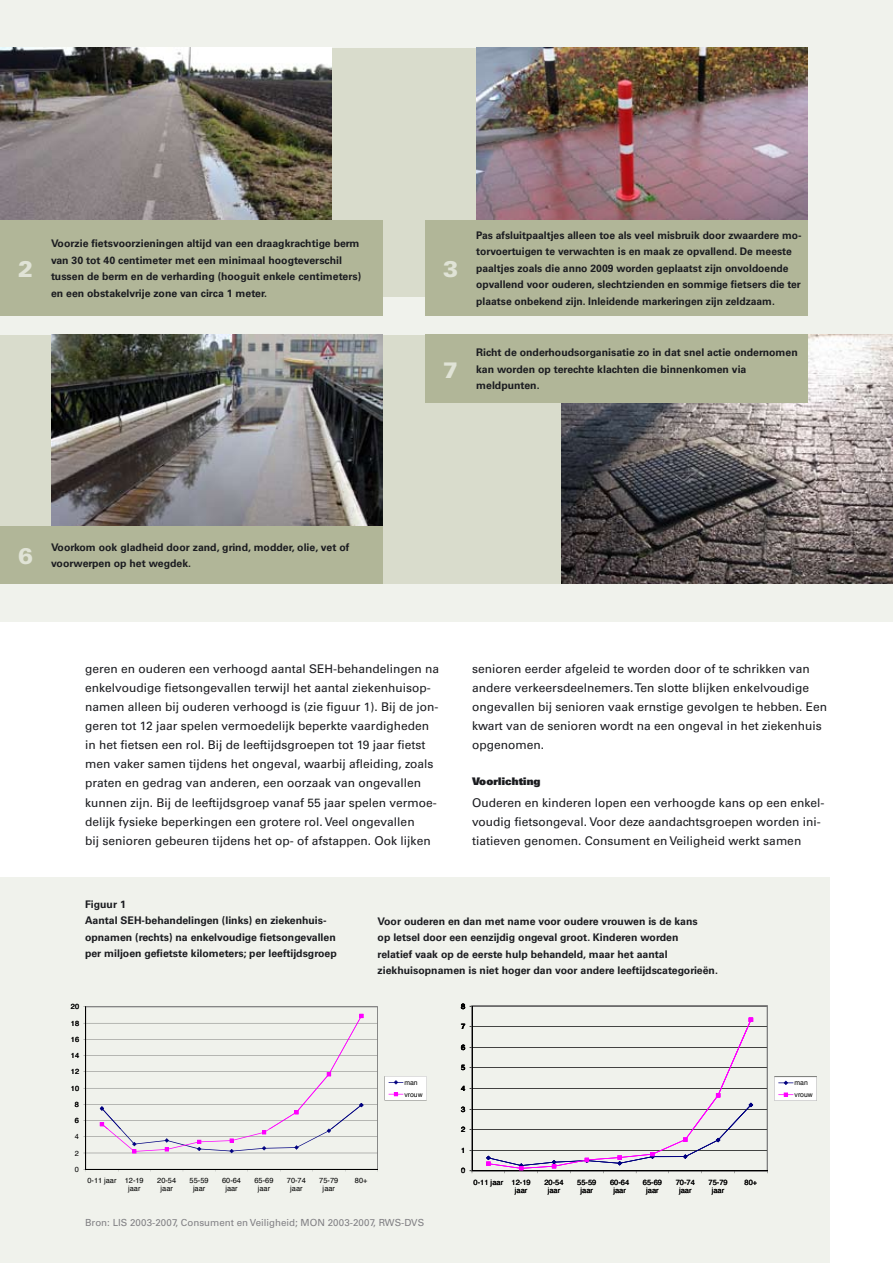
<style>
.page{position:relative;width:893px;height:1263px;background:#fff}
.page>*{position:absolute;margin:0;border:0;box-sizing:border-box;transform-origin:0 0}
.t1{font:900 22.5px "Univers LT";color:#e0e3d6}
.t2{font:12px/19.2px "Univers LT";color:#1b1c20}
.t3{font:700 10.5px/16.5px "Univers LT";color:#1b1c20}
.t4{font:900 10.5px "Univers";letter-spacing:.01em;color:#1b1c20}
.t5{font:9.75px "Univers LT";color:#818084}
.t6{font:7.5px/8.7px "Helvetica";color:#000;text-align:center}
.t7{font:7.35px/8.4px "Helvetica";letter-spacing:.005em;color:#000;text-align:center}
.t8{font:6.9px/11.9px "Helvetica";color:#000}
</style>
<div class="page">
<div style="left:0;top:877px;width:829px;height:386px;background:#f0f2ec"></div>
<div style="left:0;top:0;width:893px;height:622px;background:#f0f2ec"></div>
<svg style="left:85px;top:1006px;width:293px;height:163px"></svg>
<hr style="left:86px;top:1007px;width:1px;height:162px;background:#000">
<hr style="left:86px;top:1169px;width:292px;height:1px;background:#000">
<svg style="left:100px;top:1014px;width:263px;height:139px"></svg>
<svg style="left:385px;top:1076px;width:42px;height:24px"></svg>
<svg style="left:473px;top:1006px;width:295px;height:165px"></svg>
<hr style="left:472px;top:1006px;width:1px;height:165px;background:#000">
<hr style="left:472px;top:1171px;width:295px;height:1px;background:#000">
<svg style="left:486px;top:1018px;width:267px;height:155px"></svg>
<svg style="left:774px;top:1077px;width:43px;height:24px"></svg>
<div style="left:0;top:335px;width:893px;height:249px;background:#d9dccc"></div>
<div style="left:0;top:48px;width:808px;height:249px;background:#d9dccc"></div>
<img style="left:51px;top:335px;width:332px;height:191px">
<div style="left:0;top:526px;width:383px;height:58px;background:#b1b698"></div>
<img style="left:561px;top:335px;width:332px;height:249px">
<div style="left:425px;top:335px;width:383px;height:68px;background:#b1b698"></div>
<img style="left:0;top:48px;width:332px;height:172px">
<div style="left:0;top:220px;width:383px;height:96px;background:#b1b698"></div>
<img style="left:476px;top:48px;width:332px;height:172px">
<div style="left:425px;top:220px;width:383px;height:96px;background:#b1b698"></div>
<p class="t3" style="left:51px;top:235px;width:312px">Voorzie fietsvoorzieningen altijd van een draagkrachtige berm van 30 tot 40 centimeter met een minimaal hoogteverschil tussen de berm en de verharding (hooguit enkele centimeters) en een obstakelvrije zone van circa 1 meter.</p>
<h1 class="t1" style="left:18px;top:255px;width:17px">2</h1>
<h1 class="t1" style="left:443px;top:255px;width:17px">3</h1>
<h1 class="t1" style="left:443px;top:356px;width:17px">7</h1>
<p class="t3" style="left:476px;top:227px;width:327px">Pas afsluitpaaltjes alleen toe als veel misbruik door zwaardere mo&shy;torvoertuigen te verwachten is en maak ze opvallend. De meeste paaltjes zoals die anno 2009 worden geplaatst zijn onvoldoende opvallend voor ouderen, slechtzienden en sommige fietsers die ter plaatse onbekend zijn. Inleidende markeringen zijn zeldzaam.</p>
<p class="t3" style="left:476px;top:344px;width:323px">Richt de onderhoudsorganisatie zo in dat snel actie ondernomen kan worden op terechte klachten die binnenkomen via meldpunten.</p>
<h1 class="t1" style="left:18px;top:542px;width:17px">6</h1>
<p class="t3" style="left:51px;top:539px;width:300px">Voorkom ook gladheid door zand, grind, modder, olie, vet of voorwerpen op het wegdek.</p>
<p class="t2" style="left:85px;top:659px;width:356px">geren en ouderen een verhoogd aantal SEH-behandelingen na enkelvoudige fietsongevallen terwijl het aantal ziekenhuisop&shy;namen alleen bij ouderen verhoogd is (zie figuur 1). Bij de jon&shy;geren tot 12 jaar spelen vermoedelijk beperkte vaardigheden in het fietsen een rol. Bij de leeftijdsgroepen tot 19 jaar fietst men vaker samen tijdens het ongeval, waarbij afleiding, zoals praten en gedrag van anderen, een oorzaak van ongevallen kunnen zijn. Bij de leeftijdsgroep vanaf 55 jaar spelen vermoe&shy;delijk fysieke beperkingen een grotere rol. Veel ongevallen<br>bij senioren gebeuren tijdens het op- of afstappen. Ook lijken</p>
<p class="t2" style="left:472px;top:659px;width:357px">senioren eerder afgeleid te worden door of te schrikken van andere verkeersdeelnemers. Ten slotte blijken enkelvoudige ongevallen bij senioren vaak ernstige gevolgen te hebben. Een kwart van de senioren wordt na een ongeval in het ziekenhuis opgenomen.</p>
<p class="t4" style="left:472px;top:774px;width:70px">Voorlichting</p>
<p class="t2" style="left:472px;top:793px;width:354px">Ouderen en kinderen lopen een verhoogde kans op een enkel&shy;voudig fietsongeval. Voor deze aandachtsgroepen worden ini&shy;tiatieven genomen. Consument en Veiligheid werkt samen</p>
<p class="t3" style="left:85px;top:896px;width:253px">Figuur 1<br>Aantal SEH-behandelingen (links) en ziekenhuis&shy;opnamen (rechts) na enkelvoudige fietsongevallen per miljoen gefietste kilometers; per leeftijdsgroep</p>
<p class="t3" style="left:378px;top:913px;width:342px">Voor ouderen en dan met name voor oudere vrouwen is de kans<br>op letsel door een eenzijdig ongeval groot. Kinderen worden<br>relatief vaak op de eerste hulp behandeld, maar het aantal ziekhuisopnamen is niet hoger dan voor andere leeftijdscategorieën.</p>
<p class="t7" style="left:71px;top:1002px;width:10px">20</p>
<p class="t7" style="left:71px;top:1018px;width:10px">18</p>
<p class="t7" style="left:71px;top:1035px;width:10px">16</p>
<p class="t7" style="left:71px;top:1051px;width:10px">14</p>
<p class="t7" style="left:71px;top:1067px;width:10px">12</p>
<p class="t7" style="left:71px;top:1083px;width:10px">10</p>
<p class="t7" style="left:75px;top:1100px;width:6px">8</p>
<p class="t7" style="left:75px;top:1116px;width:6px">6</p>
<p class="t7" style="left:75px;top:1132px;width:6px">4</p>
<p class="t7" style="left:75px;top:1148px;width:6px">2</p>
<p class="t7" style="left:75px;top:1165px;width:6px">0</p>
<p class="t7" style="left:128px;top:1176px;width:17px;text-align:left;text-indent:-41px">0-11 jaar 12-19 jaar</p>
<p class="t7" style="left:157px;top:1176px;width:20px">20-54 jaar</p>
<p class="t7" style="left:190px;top:1176px;width:21px">55-59 jaar</p>
<p class="t7" style="left:222px;top:1176px;width:21px">60-64 jaar</p>
<p class="t7" style="left:254px;top:1176px;width:20px">65-69 jaar</p>
<p class="t7" style="left:287px;top:1176px;width:21px">70-74 jaar</p>
<p class="t7" style="left:319px;top:1176px;width:21px">75-79 jaar</p>
<p class="t7" style="left:355px;top:1176px;width:14px">80+</p>
<p class="t8" style="left:405px;top:1076px;width:20px">man vrouw</p>
<p class="t6" style="left:461px;top:1001px;width:6px">8</p>
<p class="t6" style="left:461px;top:1022px;width:6px">7</p>
<p class="t6" style="left:461px;top:1042px;width:6px">6</p>
<p class="t6" style="left:461px;top:1063px;width:6px">5</p>
<p class="t6" style="left:461px;top:1084px;width:6px">4</p>
<p class="t6" style="left:461px;top:1104px;width:6px">3</p>
<p class="t6" style="left:461px;top:1125px;width:6px">2</p>
<p class="t6" style="left:461px;top:1145px;width:6px">1</p>
<p class="t6" style="left:461px;top:1166px;width:6px">0</p>
<p class="t6" style="left:515px;top:1177px;width:17px;text-align:left;text-indent:-41px">0-11 jaar 12-19 jaar</p>
<p class="t6" style="left:544px;top:1177px;width:21px">20-54 jaar</p>
<p class="t6" style="left:577px;top:1177px;width:21px">55-59 jaar</p>
<p class="t6" style="left:610px;top:1177px;width:21px">60-64 jaar</p>
<p class="t6" style="left:643px;top:1177px;width:21px">65-69 jaar</p>
<p class="t6" style="left:676px;top:1177px;width:21px">70-74 jaar</p>
<p class="t6" style="left:708px;top:1177px;width:21px">75-79 jaar</p>
<p class="t6" style="left:744px;top:1177px;width:14px">80+</p>
<p class="t5" style="left:85px;top:1217px;width:341px">Bron: LIS 2003-2007, Consument en Veiligheid; MON 2003-2007, RWS-DVS</p>
<p class="t8" style="left:795px;top:1077px;width:20px">man vrouw</p>
</div>
